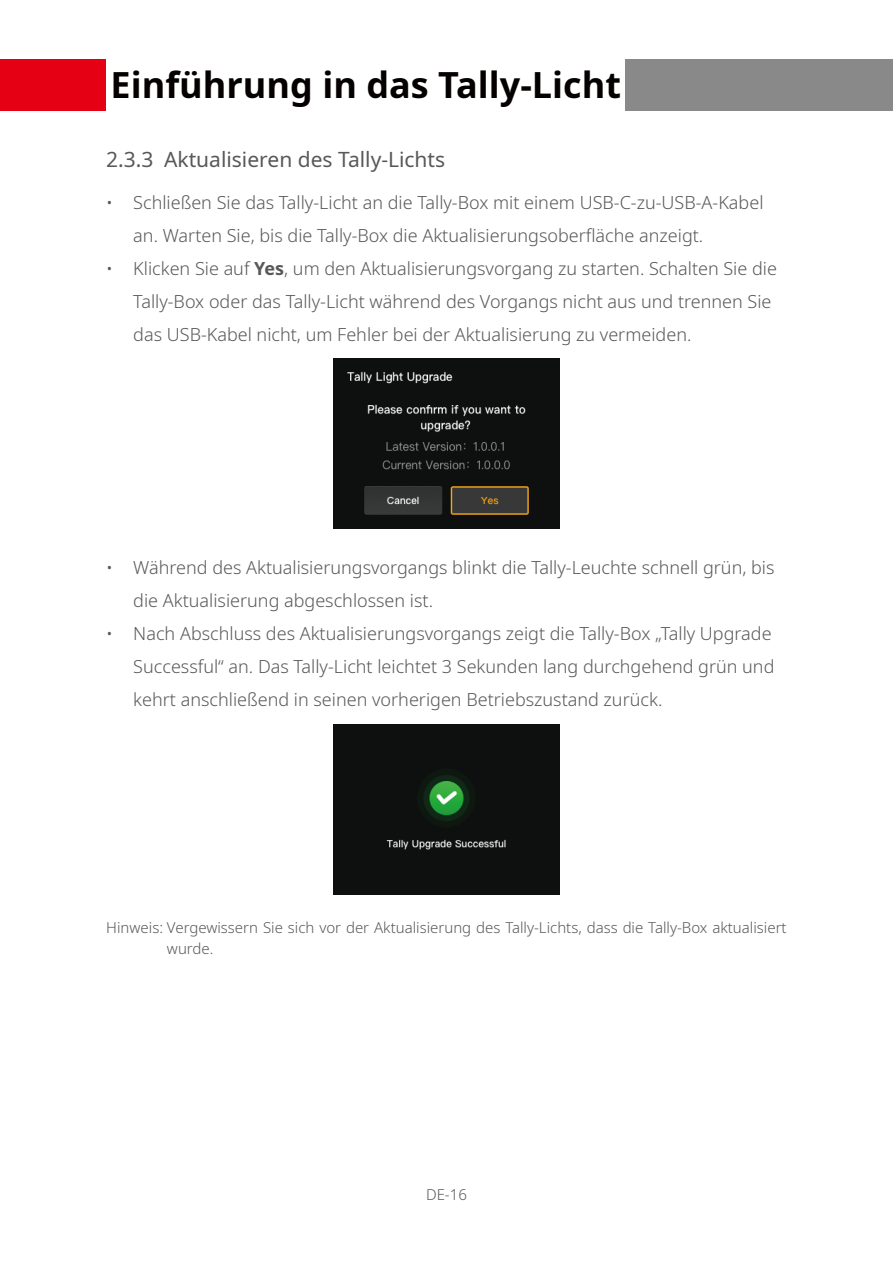
<style>
.page{position:relative;width:893px;height:1263px;background:#fff}
.page>*{position:absolute;margin:0;border:0;box-sizing:border-box;transform-origin:0 0}
.大标题副本{font:700 36px "Noto Sans";color:#060101}
.二级标题{font:21px "Noto Sans";color:#595857}
.t1{font:300 18px/33px "Noto Sans";color:#595857}
.图片标注{font:300 15px/21px "Noto Sans";color:#595857}
.s1{font-weight:700}
</style>
<div class="page">
<div style="left:106px;top:60px;width:787px;height:51px;background:#898989"></div>
<div style="left:0;top:60px;width:106px;height:51px;background:#e60013"></div>
<div style="left:106px;top:57px;width:519px;height:56px;background:#fff"></div>
<img style="left:333px;top:359px;width:227px;height:170px">
<div style="left:333px;top:724px;width:227px;height:170px;background:#0e0f0f"></div>
<p class="大标题副本" style="left:111px;top:59px;width:512px">Einführung in das Tally-Licht</p>
<p class="二级标题" style="left:106px;top:144px;width:340px">2.3.3 Aktualisieren des Tally-Lichts</p>
<p class="t1" style="left:133px;top:187px;width:632px;text-indent:-27px">• Schließen Sie das Tally-Licht an die Tally-Box mit einem USB-C-zu-USB-A-Kabel an. Warten Sie, bis die Tally-Box die Aktualisierungsoberfläche anzeigt.</p>
<p class="t1" style="left:133px;top:253px;width:645px;text-indent:-27px">• Klicken Sie auf <span class="s1">Yes</span>, um den Aktualisierungsvorgang zu starten. Schalten Sie die<br>Tally-Box oder das Tally-Licht während des Vorgangs nicht aus und trennen Sie das USB-Kabel nicht, um Fehler bei der Aktualisierung zu vermeiden.</p>
<p class="t1" style="left:133px;top:551px;width:643px;text-indent:-27px">• Während des Aktualisierungsvorgangs blinkt die Tally-Leuchte schnell grün, bis die Aktualisierung abgeschlossen ist.</p>
<p class="t1" style="left:133px;top:617px;width:643px;text-indent:-27px">• Nach Abschluss des Aktualisierungsvorgangs zeigt die Tally-Box „Tally Upgrade<br>Successful“ an. Das Tally-Licht leichtet 3 Sekunden lang durchgehend grün und kehrt anschließend in seinen vorherigen Betriebszustand zurück.</p>
<p class="图片标注" style="left:167px;top:917px;width:621px;text-indent:-61px">Hinweis: Vergewissern Sie sich vor der Aktualisierung des Tally-Lichts, dass die Tally-Box aktualisiert wurde.</p>
<p class="图片标注" style="left:426px;top:1185px;width:42px">DE-16</p>
</div>
